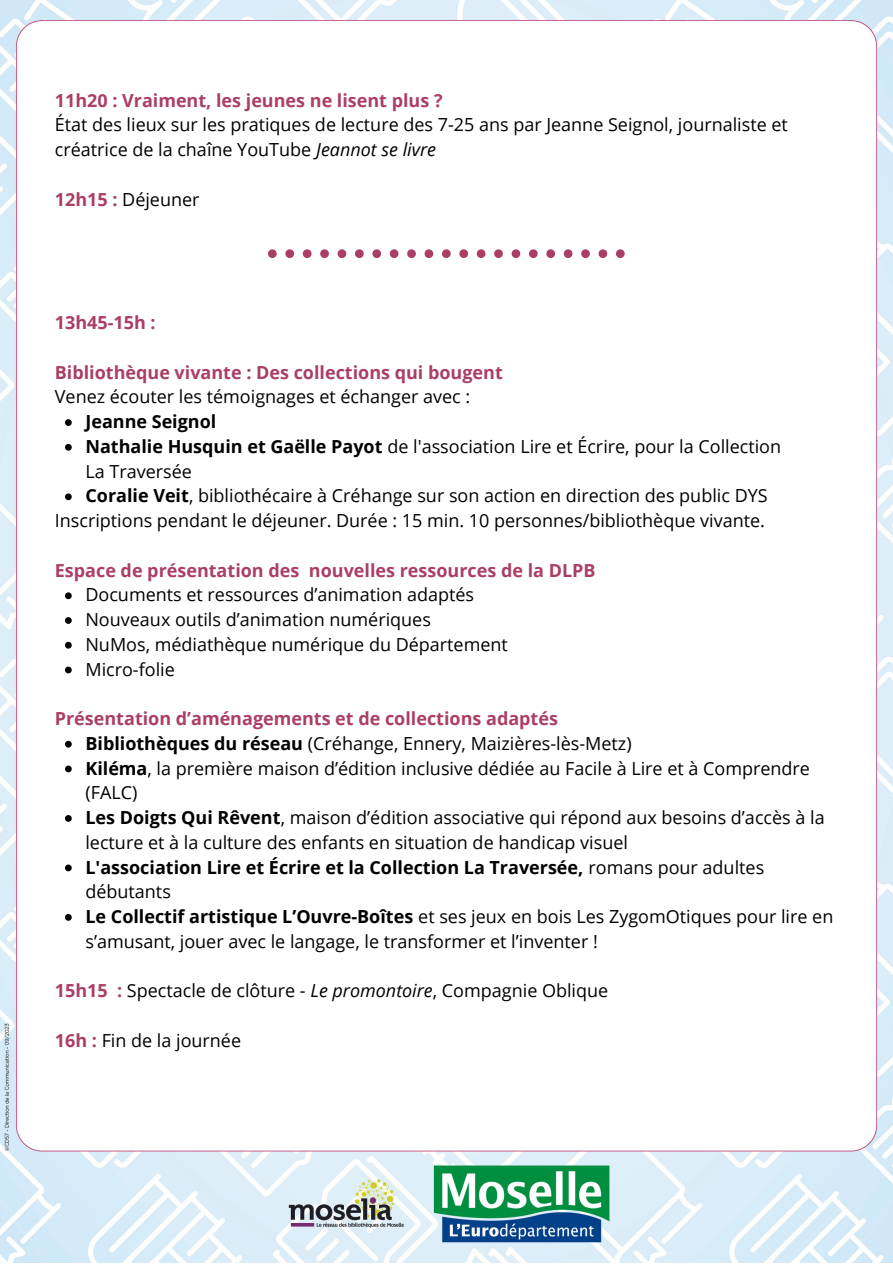
<style>
.page{position:relative;width:893px;height:1264px;background:#fff}
.page>*{position:absolute;margin:0;border:0;box-sizing:border-box;transform-origin:0 0}
.t1{font:18px/24.8px "Open Sans";color:#000}
.t2{font:700 18px "Open Sans";color:#ab3e66}
.t3{font:700 18px/24.8px "Open Sans";color:#000}
.s1{font-style:italic}
.s2{font-weight:700;color:#ab3e66}
.s3{font-weight:700}
.s4{font-weight:400}
</style>
<div class="page">
<img style="left:0;top:0;width:892px;height:1262px">
<svg style="left:65px;top:419px;width:7px;height:7px"></svg>
<svg style="left:65px;top:444px;width:7px;height:6px"></svg>
<svg style="left:65px;top:493px;width:7px;height:7px"></svg>
<svg style="left:65px;top:592px;width:7px;height:7px"></svg>
<svg style="left:65px;top:617px;width:7px;height:7px"></svg>
<svg style="left:65px;top:642px;width:7px;height:6px"></svg>
<svg style="left:65px;top:666px;width:7px;height:7px"></svg>
<svg style="left:65px;top:740px;width:7px;height:7px"></svg>
<svg style="left:65px;top:765px;width:7px;height:7px"></svg>
<svg style="left:65px;top:815px;width:7px;height:6px"></svg>
<svg style="left:65px;top:864px;width:7px;height:7px"></svg>
<svg style="left:65px;top:914px;width:7px;height:6px"></svg>
<svg style="left:268px;top:249px;width:9px;height:9px"></svg>
<svg style="left:285px;top:249px;width:9px;height:9px"></svg>
<svg style="left:303px;top:249px;width:8px;height:9px"></svg>
<svg style="left:320px;top:249px;width:9px;height:9px"></svg>
<svg style="left:337px;top:249px;width:9px;height:9px"></svg>
<svg style="left:355px;top:249px;width:8px;height:9px"></svg>
<svg style="left:372px;top:249px;width:9px;height:9px"></svg>
<svg style="left:390px;top:249px;width:8px;height:9px"></svg>
<svg style="left:407px;top:249px;width:9px;height:9px"></svg>
<svg style="left:424px;top:249px;width:9px;height:9px"></svg>
<svg style="left:442px;top:249px;width:8px;height:9px"></svg>
<svg style="left:459px;top:249px;width:9px;height:9px"></svg>
<svg style="left:476px;top:249px;width:9px;height:9px"></svg>
<svg style="left:494px;top:249px;width:9px;height:9px"></svg>
<svg style="left:511px;top:249px;width:9px;height:9px"></svg>
<svg style="left:529px;top:249px;width:8px;height:9px"></svg>
<svg style="left:546px;top:249px;width:9px;height:9px"></svg>
<svg style="left:563px;top:249px;width:9px;height:9px"></svg>
<svg style="left:581px;top:249px;width:9px;height:9px"></svg>
<svg style="left:598px;top:249px;width:9px;height:9px"></svg>
<svg style="left:616px;top:249px;width:8px;height:9px"></svg>
<p class="t2" style="left:55px;top:87px;width:389px">11h20 : Vraiment, les jeunes ne lisent plus ?</p>
<p class="t1" style="left:55px;top:112px;width:734px">État des lieux sur les pratiques de lecture des 7-25 ans par Jeanne Seignol, journaliste et créatrice de la chaîne YouTube <span class="s1">Jeannot se livre</span></p>
<p class="t1" style="left:55px;top:186px;width:146px"><span class="s2">12h15 :</span> Déjeuner</p>
<p class="t2" style="left:55px;top:310px;width:102px">13h45-15h :</p>
<p class="t2" style="left:55px;top:359px;width:449px">Bibliothèque vivante : Des collections qui bougent</p>
<p class="t1" style="left:55px;top:384px;width:417px">Venez écouter les témoignages et échanger avec :</p>
<p class="t3" style="left:85px;top:409px;width:132px">Jeanne Seignol</p>
<p class="t1" style="left:85px;top:433px;width:697px"><span class="s3">Nathalie Husquin et Gaëlle Payot</span> de l'association Lire et Écrire, pour la Collection<br>La Traversée</p>
<p class="t1" style="left:85px;top:483px;width:683px"><span class="s3">Coralie Veit</span>, bibliothécaire à Créhange sur son action en direction des public DYS</p>
<p class="t1" style="left:55px;top:508px;width:711px">Inscriptions pendant le déjeuner. Durée : 15 min. 10 personnes/bibliothèque vivante.</p>
<p class="t2" style="left:55px;top:557px;width:542px">Espace de présentation des nouvelles ressources de la DLPB</p>
<p class="t1" style="left:85px;top:582px;width:390px">Documents et ressources d’animation adaptés</p>
<p class="t1" style="left:85px;top:606px;width:347px">Nouveaux outils d’animation numériques</p>
<p class="t1" style="left:85px;top:631px;width:424px">NuMos, médiathèque numérique du Département</p>
<p class="t1" style="left:85px;top:656px;width:91px">Micro-folie</p>
<p class="t2" style="left:55px;top:706px;width:504px">Présentation d’aménagements et de collections adaptés</p>
<p class="t1" style="left:85px;top:730px;width:547px"><span class="s3">Bibliothèques du réseau</span> (Créhange, Ennery, Maizières-lès-Metz)</p>
<p class="t1" style="left:85px;top:755px;width:726px"><span class="s3">Kiléma</span>, la première maison d’édition inclusive dédiée au Facile à Lire et à Comprendre (FALC)</p>
<p class="t1" style="left:85px;top:804px;width:740px"><span class="s3">Les Doigts Qui Rêvent</span>, maison d’édition associative qui répond aux besoins d’accès à la lecture et à la culture des enfants en situation de handicap visuel</p>
<p class="t3" style="left:85px;top:854px;width:680px">L'association Lire et Écrire et la Collection La Traversée, <span class="s4">romans pour adultes débutants</span></p>
<p class="t1" style="left:85px;top:903px;width:749px"><span class="s3">Le Collectif artistique L’Ouvre-Boîtes</span> et ses jeux en bois Les ZygomOtiques pour lire en s’amusant, jouer avec le langage, le transformer et l’inventer !</p>
<p class="t1" style="left:55px;top:977px;width:555px"><span class="s2">15h15 :</span> Spectacle de clôture - <span class="s1">Le promontoire</span>, Compagnie Oblique</p>
<p class="t1" style="left:55px;top:1027px;width:188px"><span class="s2">16h :</span> Fin de la journée</p>
</div>
